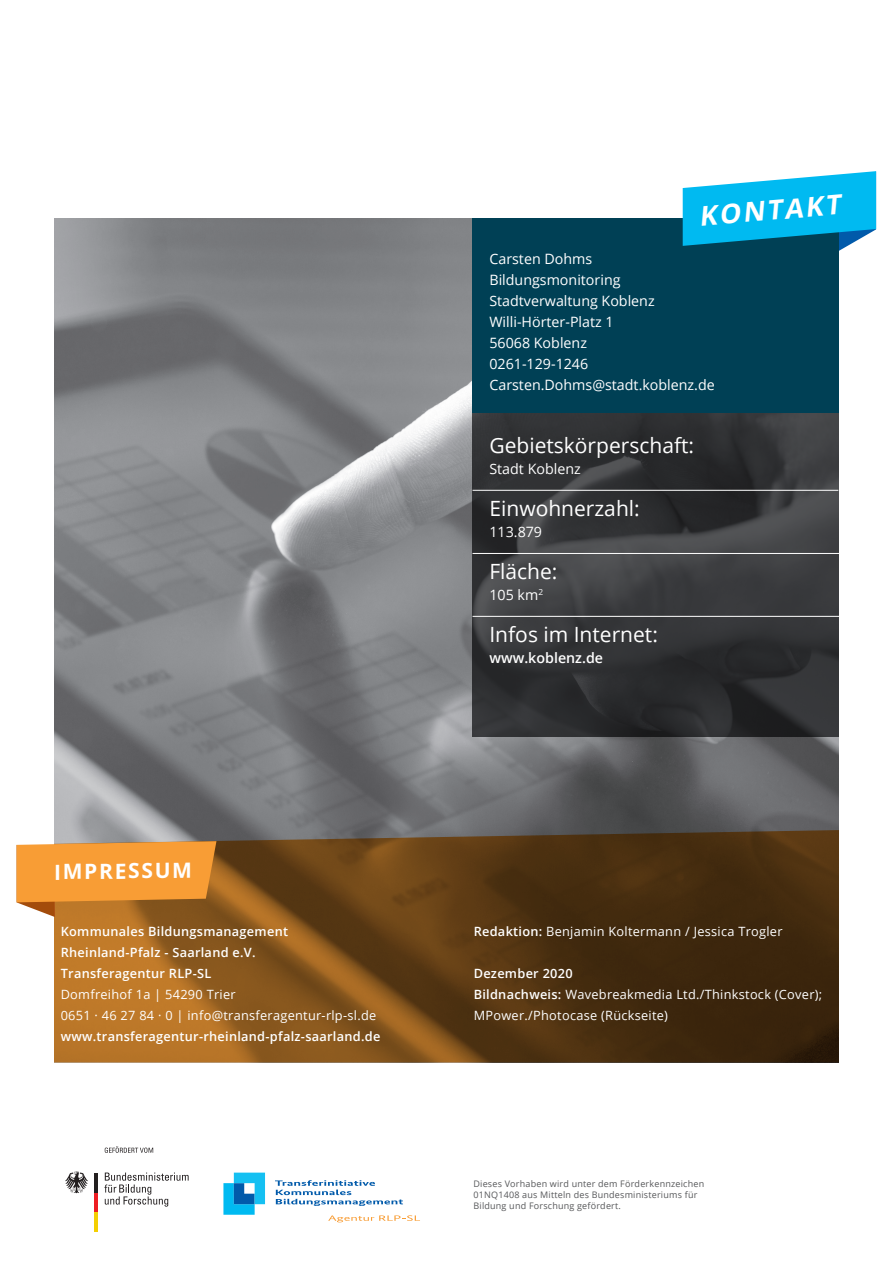
<style>
.page{position:relative;width:893px;height:1263px;background:#fff}
.page>*{position:absolute;margin:0;border:0;box-sizing:border-box;transform-origin:0 0}
.t1{font:italic 700 27px "Open Sans";color:#fff}
.t2{font:21px "Open Sans";color:#fff}
.t3{font:700 21px "Open Sans";color:#fff}
.t4{font:14.25px "Open Sans";color:#fff}
.t5{font:600 14.25px "Open Sans";color:#fff}
.t6{font:12.75px/21px "Open Sans";letter-spacing:.02em;color:#fff}
.t7{font:600 12.75px/21px "Open Sans";letter-spacing:.02em;color:#fff}
.t8{font:9px "Open Sans";letter-spacing:.02em;color:#57585a}
.s1{font-weight:600}
</style>
<div class="page">
<img style="left:54px;top:218px;width:785px;height:612px">
<svg style="left:54px;top:830px;width:785px;height:232px;background:#674319"></svg>
<svg style="left:104px;top:1172px;width:85px;height:34px"></svg>
<hr style="left:94px;top:1212px;width:4px;height:20px;background:#f4cf02">
<hr style="left:94px;top:1192px;width:4px;height:20px;background:#ee1d23">
<hr style="left:94px;top:1172px;width:4px;height:20px;background:#231f20">
<svg style="left:65px;top:1171px;width:23px;height:22px"></svg>
<svg style="left:105px;top:1146px;width:48px;height:7px"></svg>
<svg style="left:328px;top:1215px;width:92px;height:7px"></svg>
<svg style="left:275px;top:1180px;width:128px;height:26px"></svg>
<svg style="left:223px;top:1172px;width:42px;height:43px"></svg>
<svg style="left:17px;top:841px;width:199px;height:76px;background:#e39237"></svg>
<svg style="left:473px;top:218px;width:366px;height:518px;background:#233941"></svg>
<svg style="left:683px;top:171px;width:193px;height:141px"></svg>
<hr style="left:472px;top:490px;width:366px;height:1px;background:#fff">
<hr style="left:472px;top:553px;width:367px;height:1px;background:#fff">
<hr style="left:472px;top:616px;width:367px;height:1px;background:#fff">
<p class="t3" style="left:54px;top:857px;width:139px;rotate:-1deg">IMPRESSUM</p>
<p class="t7" style="left:61px;top:921px;width:229px">Kommunales Bildungsmanagement<br>Rheinland-Pfalz - Saarland e.V.</p>
<p class="t7" style="left:61px;top:963px;width:152px">Transferagentur RLP-SL</p>
<p class="t6" style="left:61px;top:984px;width:176px">Domfreihof 1a | 54290 Trier</p>
<p class="t6" style="left:61px;top:1005px;width:317px">0651 · 46 27 84 · 0 | info@transferagentur-rlp-sl.de</p>
<p class="t7" style="left:61px;top:1026px;width:321px">www.transferagentur-rheinland-pfalz-saarland.de</p>
<p class="t1" style="left:697px;top:197px;width:144px;rotate:-5deg">KONTAKT</p>
<p class="t4" style="left:489px;top:249px;width:104px">Carsten Dohms</p>
<p class="t4" style="left:489px;top:270px;width:133px">Bildungsmonitoring</p>
<p class="t4" style="left:489px;top:291px;width:167px">Stadtverwaltung Koblenz</p>
<p class="t4" style="left:489px;top:312px;width:126px">Willi-Hörter-Platz 1</p>
<p class="t4" style="left:489px;top:333px;width:99px">56068 Koblenz</p>
<p class="t4" style="left:489px;top:354px;width:100px">0261-129-1246</p>
<p class="t4" style="left:489px;top:375px;width:227px">Carsten.Dohms@stadt.koblenz.de</p>
<p class="t2" style="left:489px;top:431px;width:206px">Gebietskörperschaft:</p>
<p class="t4" style="left:489px;top:459px;width:93px">Stadt Koblenz</p>
<p class="t2" style="left:489px;top:494px;width:152px">Einwohnerzahl:</p>
<p class="t4" style="left:489px;top:522px;width:54px">113.879</p>
<p class="t2" style="left:489px;top:557px;width:70px">Fläche:</p>
<p class="t4" style="left:489px;top:585px;width:55px">105 km<sup>2</sup></p>
<p class="t2" style="left:489px;top:620px;width:170px">Infos im Internet:</p>
<p class="t5" style="left:489px;top:648px;width:115px">www.koblenz.de</p>
<p class="t6" style="left:474px;top:921px;width:310px"><span class="s1">Redaktion:</span> Benjamin Koltermann / Jessica Trogler</p>
<p class="t7" style="left:474px;top:963px;width:100px">Dezember 2020</p>
<p class="t6" style="left:474px;top:984px;width:350px"><span class="s1">Bildnachweis:</span> Wavebreakmedia Ltd./Thinkstock (Cover);<br>MPower./Photocase (Rückseite)</p>
<p class="t8" style="left:473px;top:1178px;width:232px">Dieses Vorhaben wird unter dem Förderkennzeichen</p>
<p class="t8" style="left:473px;top:1189px;width:225px">01NQ1408 aus Mitteln des Bundesministeriums für</p>
<p class="t8" style="left:473px;top:1199px;width:149px">Bildung und Forschung gefördert.</p>
</div>
